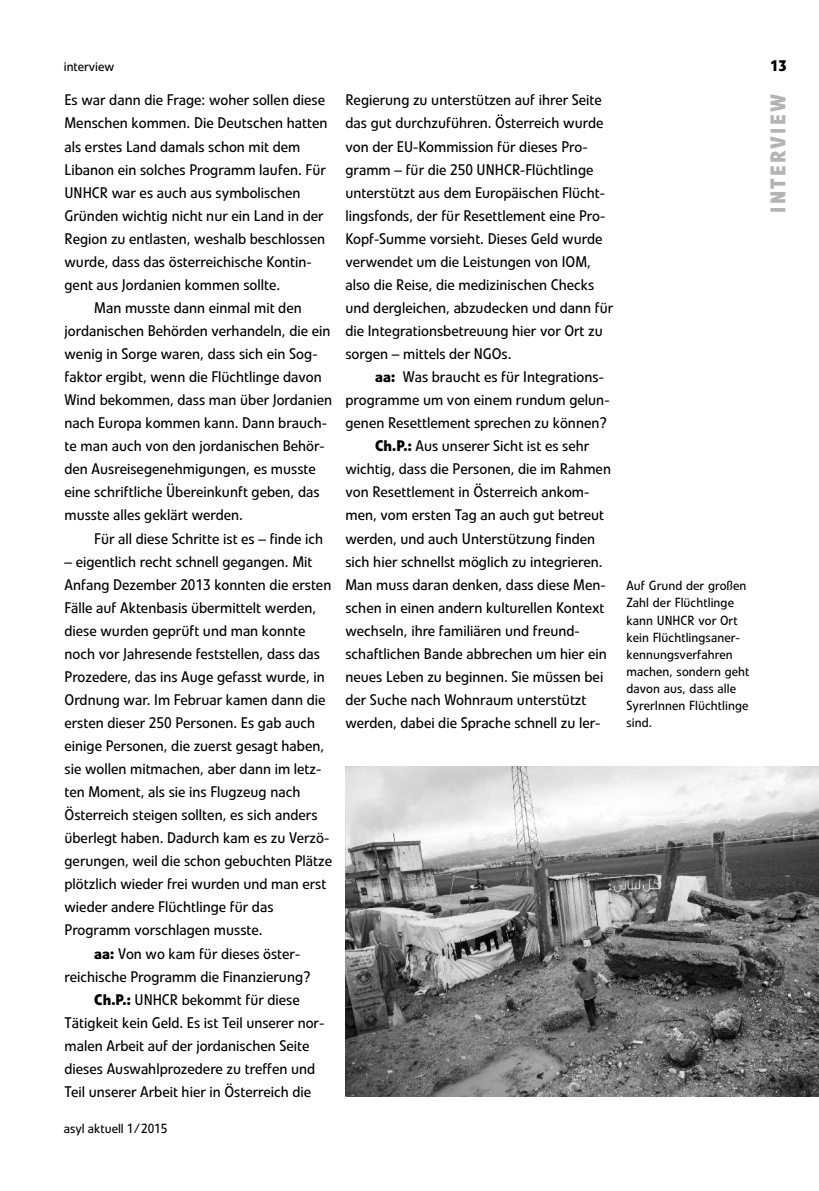
<style>
.page{position:relative;width:819px;height:1191px;background:#fff}
.page>*{position:absolute;margin:0;border:0;box-sizing:border-box;transform-origin:0 0}
.t1{font:700 21px "Linotype Veto";letter-spacing:.11em;color:#b3b3b3}
.t2{font:15.22px/23.1px "Linotype Veto";color:#000}
.t3{font:700 15.22px "Linotype Veto";color:#000}
.t4{font:13.12px/17.2px "Linotype Veto";letter-spacing:.005em;color:#000}
.s1{font-weight:700}
</style>
<div class="page">
<img style="left:345px;top:766px;width:474px;height:330px">
<p class="t4" style="left:64px;top:58px;width:52px">interview</p>
<p class="t2" style="left:64px;top:89px;width:262px">Es war dann die Frage: woher sollen diese</p>
<p class="t2" style="left:64px;top:112px;width:264px">Menschen kommen. Die Deutschen hatten</p>
<p class="t2" style="left:64px;top:135px;width:237px">als erstes Land damals schon mit dem</p>
<p class="t2" style="left:64px;top:158px;width:263px">Libanon ein solches Programm laufen. Für</p>
<p class="t2" style="left:64px;top:181px;width:237px">UNHCR war es auch aus symbolischen</p>
<p class="t2" style="left:64px;top:204px;width:260px">Gründen wichtig nicht nur ein Land in der</p>
<p class="t2" style="left:64px;top:227px;width:262px">Region zu entlasten, weshalb beschlossen</p>
<p class="t2" style="left:64px;top:250px;width:249px">wurde, dass das österreichische Kontin-</p>
<p class="t2" style="left:64px;top:273px;width:217px">gent aus Jordanien kommen sollte.</p>
<p class="t2" style="left:94px;top:296px;width:209px">Man musste dann einmal mit den</p>
<p class="t2" style="left:64px;top:319px;width:267px">jordanischen Behörden verhandeln, die ein</p>
<p class="t2" style="left:64px;top:342px;width:254px">wenig in Sorge waren, dass sich ein Sog-</p>
<p class="t2" style="left:64px;top:365px;width:259px">faktor ergibt, wenn die Flüchtlinge davon</p>
<p class="t2" style="left:64px;top:388px;width:269px">Wind bekommen, dass man über Jordanien</p>
<p class="t2" style="left:64px;top:411px;width:264px">nach Europa kommen kann. Dann brauch-</p>
<p class="t2" style="left:64px;top:434px;width:262px">te man auch von den jordanischen Behör-</p>
<p class="t2" style="left:64px;top:457px;width:253px">den Ausreisegenehmigungen, es musste</p>
<p class="t2" style="left:64px;top:481px;width:256px">eine schriftliche Übereinkunft geben, das</p>
<p class="t2" style="left:64px;top:504px;width:180px">musste alles geklärt werden.</p>
<p class="t2" style="left:94px;top:527px;width:230px">Für all diese Schritte ist es – finde ich</p>
<p class="t2" style="left:64px;top:550px;width:249px">– eigentlich recht schnell gegangen. Mit</p>
<p class="t2" style="left:64px;top:573px;width:268px">Anfang Dezember 2013 konnten die ersten</p>
<p class="t2" style="left:64px;top:596px;width:253px">Fälle auf Aktenbasis übermittelt werden,</p>
<p class="t2" style="left:64px;top:619px;width:242px">diese wurden geprüft und man konnte</p>
<p class="t2" style="left:64px;top:642px;width:257px">noch vor Jahresende feststellen, dass das</p>
<p class="t2" style="left:64px;top:665px;width:262px">Prozedere, das ins Auge gefasst wurde, in</p>
<p class="t2" style="left:64px;top:688px;width:262px">Ordnung war. Im Februar kamen dann die</p>
<p class="t2" style="left:64px;top:711px;width:252px">ersten dieser 250 Personen. Es gab auch</p>
<p class="t2" style="left:64px;top:734px;width:261px">einige Personen, die zuerst gesagt haben,</p>
<p class="t2" style="left:64px;top:757px;width:258px">sie wollen mitmachen, aber dann im letz-</p>
<p class="t2" style="left:64px;top:780px;width:237px">ten Moment, als sie ins Flugzeug nach</p>
<p class="t2" style="left:64px;top:803px;width:254px">Österreich steigen sollten, es sich anders</p>
<p class="t2" style="left:64px;top:826px;width:266px">überlegt haben. Dadurch kam es zu Verzö-</p>
<p class="t2" style="left:64px;top:849px;width:269px">gerungen, weil die schon gebuchten Plätze</p>
<p class="t2" style="left:64px;top:872px;width:263px">plötzlich wieder frei wurden und man erst</p>
<p class="t2" style="left:64px;top:895px;width:210px">wieder andere Flüchtlinge für das</p>
<p class="t2" style="left:64px;top:918px;width:200px">Programm vorschlagen musste.</p>
<p class="t2" style="left:94px;top:941px;width:207px"><span class="s1">aa:</span> Von wo kam für dieses öster-</p>
<p class="t2" style="left:64px;top:965px;width:247px">reichische Programm die Finanzierung?</p>
<p class="t2" style="left:94px;top:988px;width:207px"><span class="s1">Ch.P.:</span> UNHCR bekommt für diese</p>
<p class="t2" style="left:64px;top:1011px;width:261px">Tätigkeit kein Geld. Es ist Teil unserer nor-</p>
<p class="t2" style="left:64px;top:1034px;width:246px">malen Arbeit auf der jordanischen Seite</p>
<p class="t2" style="left:64px;top:1057px;width:252px">dieses Auswahlprozedere zu treffen und</p>
<p class="t2" style="left:64px;top:1080px;width:248px">Teil unserer Arbeit hier in Österreich die</p>
<p class="t4" style="left:64px;top:1120px;width:105px">asyl aktuell 1/2015</p>
<p class="t2" style="left:345px;top:89px;width:269px">Regierung zu unterstützen auf ihrer Seite das gut durchzuführen. Österreich wurde von der EU-Kommission für dieses Pro&shy;gramm – für die 250 UNHCR-Flüchtlinge unterstützt aus dem Europäischen Flücht&shy;lingsfonds, der für Resettlement eine Pro-Kopf-Summe vorsieht. Dieses Geld wurde verwendet um die Leistungen von IOM, also die Reise, die medizinischen Checks und dergleichen, abzudecken und dann für die Integrationsbetreuung hier vor Ort zu sorgen – mittels der NGOs.</p>
<p class="t2" style="left:375px;top:365px;width:230px"><span class="s1">aa:</span> Was braucht es für Integrations-</p>
<p class="t2" style="left:345px;top:388px;width:265px">programme um von einem rundum gelun-</p>
<p class="t2" style="left:345px;top:411px;width:262px">genen Resettlement sprechen zu können?</p>
<p class="t2" style="left:375px;top:434px;width:215px"><span class="s1">Ch.P.:</span> Aus unserer Sicht ist es sehr</p>
<p class="t2" style="left:345px;top:457px;width:267px">wichtig, dass die Personen, die im Rahmen</p>
<p class="t2" style="left:345px;top:481px;width:245px">von Resettlement in Österreich ankom-</p>
<p class="t2" style="left:345px;top:504px;width:260px">men, vom ersten Tag an auch gut betreut</p>
<p class="t2" style="left:345px;top:527px;width:251px">werden, und auch Unterstützung finden</p>
<p class="t2" style="left:345px;top:550px;width:259px">sich hier schnellst möglich zu integrieren.</p>
<p class="t2" style="left:345px;top:573px;width:262px">Man muss daran denken, dass diese Men-</p>
<p class="t2" style="left:345px;top:596px;width:260px">schen in einen andern kulturellen Kontext</p>
<p class="t2" style="left:345px;top:619px;width:236px">wechseln, ihre familiären und freund-</p>
<p class="t2" style="left:345px;top:642px;width:263px">schaftlichen Bande abbrechen um hier ein</p>
<p class="t2" style="left:345px;top:665px;width:259px">neues Leben zu beginnen. Sie müssen bei</p>
<p class="t2" style="left:345px;top:688px;width:242px">der Suche nach Wohnraum unterstützt</p>
<p class="t2" style="left:345px;top:711px;width:256px">werden, dabei die Sprache schnell zu ler-</p>
<p class="t4" style="left:626px;top:577px;width:125px">Auf Grund der großen<br>Zahl der Flüchtlinge kann UNHCR vor Ort kein Flüchtlingsaner&shy;kennungsverfahren machen, sondern geht davon aus, dass alle<br>SyrerInnen Flüchtlinge sind.</p>
<p class="t3" style="left:770px;top:56px;width:18px">13</p>
<h1 class="t1" style="left:765px;top:213px;width:120px;rotate:-90deg">INTERVIEW</h1>
</div>
